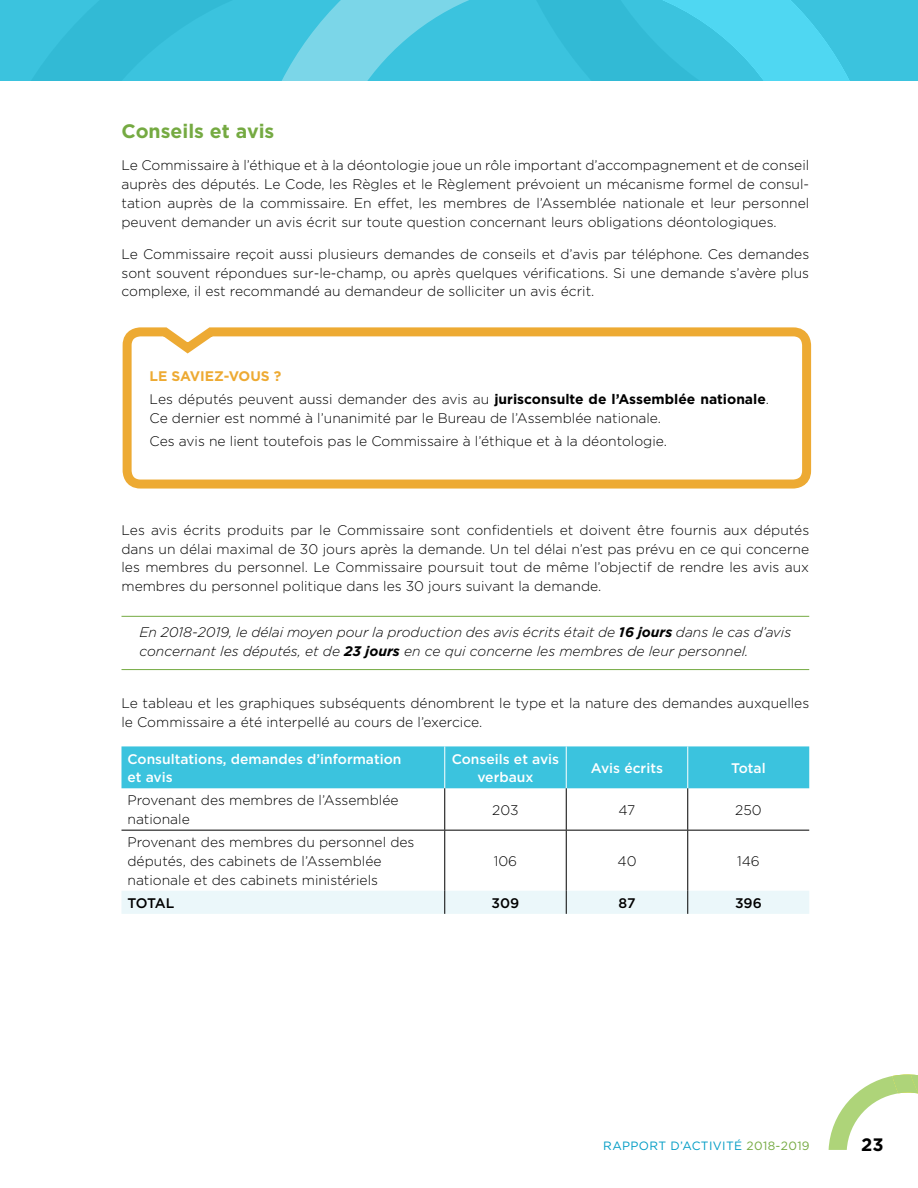
<style>
.page{position:relative;width:918px;height:1188px;background:#fff}
.page>*{position:absolute;margin:0;border:0;box-sizing:border-box;transform-origin:0 0}
.t1{font:700 19.5px "Gotham";color:#75aa42}
.t2{font:700 18px "Gotham";color:#000}
.t3{font:300 13.8px/18.8px "Gotham";color:#000}
.t4{font:italic 300 13.8px/18.8px "Gotham";color:#000}
.t5{font:500 13.8px/18.8px "Gotham";color:#fff}
.t6{font:700 13.8px "Gotham";color:#edaa33}
.t7{font:500 13.8px "Gotham";letter-spacing:-.005em;color:#000}
.t8{font:12px "Gotham";letter-spacing:.03em;color:#009cc5}
.s1{font-weight:700}
.s2{color:#75aa42}
</style>
<div class="page">
<div style="left:0;top:0;width:918px;height:81px;background:#3bc3de"></div>
<svg style="left:829px;top:1074px;width:89px;height:76px"></svg>
<svg style="left:282px;top:0;width:568px;height:81px"></svg>
<hr style="left:122px;top:616px;width:687px;height:1px;background:#75aa42">
<hr style="left:122px;top:669px;width:687px;height:1px;background:#75aa42">
<div style="left:122px;top:746px;width:687px;height:42px;background:#3bc3de"></div>
<hr style="left:566px;top:746px;width:1px;height:42px;background:#fff">
<hr style="left:444px;top:746px;width:1px;height:42px;background:#fff">
<hr style="left:687px;top:746px;width:1px;height:42px;background:#fff">
<hr style="left:444px;top:788px;width:1px;height:42px;background:#000">
<hr style="left:566px;top:788px;width:1px;height:42px;background:#000">
<hr style="left:687px;top:788px;width:1px;height:42px;background:#000">
<hr style="left:122px;top:830px;width:323px;height:1px;background:#000">
<hr style="left:445px;top:830px;width:121px;height:1px;background:#000">
<hr style="left:444px;top:831px;width:1px;height:60px;background:#000">
<hr style="left:566px;top:830px;width:122px;height:1px;background:#000">
<hr style="left:566px;top:831px;width:1px;height:60px;background:#000">
<hr style="left:688px;top:830px;width:121px;height:1px;background:#000">
<hr style="left:687px;top:831px;width:1px;height:60px;background:#000">
<div style="left:122px;top:891px;width:687px;height:23px;background:#ebf7fa"></div>
<svg style="left:122px;top:327px;width:690px;height:162px"></svg>
<h3 class="t1" style="left:122px;top:118px;width:154px">Conseils et avis</h3>
<p class="t3" style="left:122px;top:156px;width:689px;text-align:justify">Le Commissaire à l’éthique et à la déontologie joue un rôle important d’accompagnement et de conseil auprès des députés. Le Code, les Règles et le Règlement prévoient un mécanisme formel de consul&shy;tation auprès de la commissaire. En effet, les membres de l’Assemblée nationale et leur personnel peuvent demander un avis écrit sur toute question concernant leurs obligations déontologiques.</p>
<p class="t3" style="left:122px;top:244px;width:689px;text-align:justify">Le Commissaire reçoit aussi plusieurs demandes de conseils et d’avis par téléphone. Ces demandes sont souvent répondues sur-le-champ, ou après quelques vérifications. Si une demande s’avère plus complexe, il est recommandé au demandeur de solliciter un avis écrit.</p>
<p class="t6" style="left:150px;top:367px;width:133px">LE SAVIEZ-VOUS ?</p>
<p class="t3" style="left:150px;top:390px;width:621px">Les députés peuvent aussi demander des avis au <span class="s1">jurisconsulte de l’Assemblée nationale</span>.<br>Ce dernier est nommé à l’unanimité par le Bureau de l’Assemblée nationale.</p>
<p class="t3" style="left:150px;top:432px;width:519px">Ces avis ne lient toutefois pas le Commissaire à l’éthique et à la déontologie.</p>
<p class="t3" style="left:122px;top:520px;width:689px;text-align:justify">Les avis écrits produits par le Commissaire sont confidentiels et doivent être fournis aux députés dans un délai maximal de 30 jours après la demande. Un tel délai n’est pas prévu en ce qui concerne les membres du personnel. Le Commissaire poursuit tout de même l’objectif de rendre les avis aux membres du personnel politique dans les 30 jours suivant la demande.</p>
<p class="t4" style="left:140px;top:622px;width:653px">En 2018-2019, le délai moyen pour la production des avis écrits était de <span class="s1">16 jours</span> dans le cas d’avis concernant les députés, et de <span class="s1">23 jours</span> en ce qui concerne les membres de leur personnel.</p>
<p class="t3" style="left:122px;top:694px;width:689px">Le tableau et les graphiques subséquents dénombrent le type et la nature des demandes auxquelles le Commissaire a été interpellé au cours de l’exercice.</p>
<p class="t5" style="left:128px;top:749px;width:275px">Consultations, demandes d’information et avis</p>
<p class="t5" style="left:452px;top:749px;width:109px;text-align:center">Conseils et avis verbaux</p>
<p class="t5" style="left:591px;top:758px;width:74px">Avis écrits</p>
<p class="t5" style="left:731px;top:758px;width:36px">Total</p>
<p class="t3" style="left:128px;top:791px;width:273px">Provenant des membres de l’Assemblée nationale</p>
<p class="t3" style="left:492px;top:800px;width:28px">203</p>
<p class="t3" style="left:619px;top:800px;width:18px">47</p>
<p class="t3" style="left:735px;top:800px;width:28px">250</p>
<p class="t3" style="left:128px;top:833px;width:289px">Provenant des membres du personnel des députés, des cabinets de l’Assemblée nationale et des cabinets ministériels</p>
<p class="t3" style="left:494px;top:851px;width:25px">106</p>
<p class="t3" style="left:617px;top:851px;width:21px">40</p>
<p class="t3" style="left:737px;top:851px;width:24px">146</p>
<p class="t7" style="left:128px;top:894px;width:49px">TOTAL</p>
<p class="t7" style="left:492px;top:894px;width:29px">309</p>
<p class="t7" style="left:618px;top:894px;width:19px">87</p>
<p class="t7" style="left:735px;top:894px;width:28px">396</p>
<p class="t8" style="left:603px;top:1138px;width:208px">RAPPORT D’ACTIVITÉ <span class="s2">2018-2019</span></p>
<h2 class="t2" style="left:861px;top:1133px;width:24px">23</h2>
</div>
